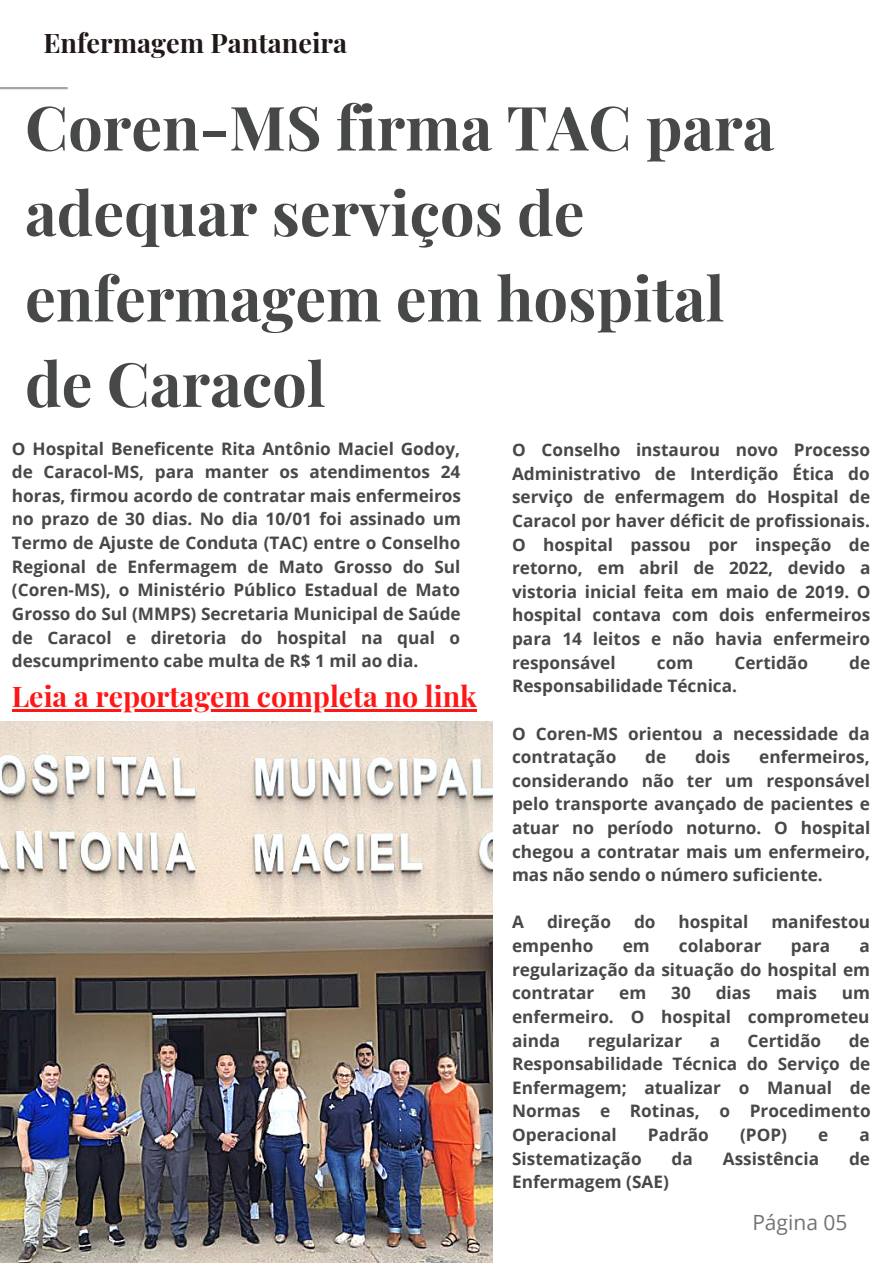
<style>
.page{position:relative;width:893px;height:1264px;background:#fff}
.page>*{position:absolute;margin:0;border:0;box-sizing:border-box;transform-origin:0 0}
.t1{font:700 61.2px/85.5px "Playfair Display";color:#474949}
.t2{font:700 28.5px "Playfair Display";color:#ff1616}
.t3{font:700 27px "Playfair Display";color:#201917}
.t4{font:21px "Open Sans";color:#737373}
.t5{font:700 17.25px/23.5px "Open Sans";color:#474949;text-align:justify}
</style>
<div class="page">
<img style="left:0;top:721px;width:492px;height:541px">
<hr style="left:0;top:87px;width:67px;height:2px;background:#a6a6a6">
<hr style="left:12px;top:709px;width:465px;height:3px;background:#ff1616">
<h3 class="t3" style="left:43px;top:23px;width:305px">Enfermagem Pantaneira</h3>
<h1 class="t1" style="left:25px;top:82px;width:750px">Coren-MS firma TAC para adequar serviços de enfermagem em hospital de Caracol</h1>
<p class="t5" style="left:12px;top:436px;width:450px">O Hospital Beneficente Rita Antônio Maciel Godoy, de Caracol-MS, para manter os atendimentos 24 horas, firmou acordo de contratar mais enfermeiros no prazo de 30 dias. No dia 10/01 foi assinado um Termo de Ajuste de Conduta (TAC) entre o Conselho Regional de Enfermagem de Mato Grosso do Sul (Coren-MS), o Ministério Público Estadual de Mato Grosso do Sul (MMPS) Secretaria Municipal de Saúde de Caracol e diretoria do hospital na qual o descumprimento cabe multa de R$ 1 mil ao dia.</p>
<p class="t5" style="left:512px;top:437px;width:360px">O Conselho instaurou novo Processo Administrativo de Interdição Ética do serviço de enfermagem do Hospital de Caracol por haver déficit de profissionais.<br>O hospital passou por inspeção de retorno, em abril de 2022, devido a vistoria inicial feita em maio de 2019. O hospital contava com dois enfermeiros para 14 leitos e não havia enfermeiro responsável</p>
<p class="t5" style="left:656px;top:650px;width:38px">com</p>
<p class="t5" style="left:734px;top:650px;width:75px">Certidão</p>
<p class="t5" style="left:849px;top:650px;width:23px">de</p>
<p class="t5" style="left:512px;top:673px;width:226px">Responsabilidade Técnica.</p>
<p class="t5" style="left:512px;top:721px;width:359px">O Coren-MS orientou a necessidade da contratação</p>
<h2 class="t2" style="left:12px;top:676px;width:466px">Leia a reportagem completa no link</h2>
<p class="t5" style="left:512px;top:744px;width:360px;text-indent:247px">enfermeiros, considerando não ter um responsável pelo transporte avançado de pacientes e atuar no período noturno. O hospital chegou a contratar mais um enfermeiro, mas não sendo o número suficiente.</p>
<p class="t5" style="left:512px;top:910px;width:13px">A</p>
<p class="t5" style="left:547px;top:910px;width:65px">direção</p>
<p class="t5" style="left:634px;top:910px;width:23px">do</p>
<p class="t5" style="left:678px;top:910px;width:71px">hospital</p>
<p class="t5" style="left:771px;top:910px;width:100px">manifestou</p>
<p class="t5" style="left:512px;top:933px;width:83px">empenho</p>
<p class="t5" style="left:622px;top:933px;width:29px">em</p>
<p class="t5" style="left:679px;top:933px;width:84px">colaborar</p>
<p class="t5" style="left:790px;top:933px;width:41px">para</p>
<p class="t5" style="left:645px;top:744px;width:23px">de</p>
<p class="t5" style="left:695px;top:744px;width:37px">dois</p>
<p class="t5" style="left:512px;top:933px;width:359px;text-indent:347px">a regularização da situação do hospital em contratar</p>
<p class="t5" style="left:619px;top:980px;width:29px">em</p>
<p class="t5" style="left:671px;top:980px;width:21px">30</p>
<p class="t5" style="left:715px;top:980px;width:37px">dias</p>
<p class="t5" style="left:775px;top:980px;width:43px">mais</p>
<p class="t5" style="left:512px;top:980px;width:359px;text-indent:330px">um enfermeiro. O hospital comprometeu ainda</p>
<p class="t5" style="left:512px;top:1028px;width:360px;text-indent:336px">de Responsabilidade Técnica do Serviço de Enfermagem; atualizar o Manual de Normas e Rotinas, o Procedimento Operacional</p>
<p class="t5" style="left:587px;top:1028px;width:96px">regularizar</p>
<p class="t5" style="left:709px;top:1028px;width:12px">a</p>
<p class="t5" style="left:747px;top:1028px;width:75px">Certidão</p>
<p class="t5" style="left:648px;top:1122px;width:62px">Padrão</p>
<p class="t5" style="left:740px;top:1122px;width:48px">(POP)</p>
<p class="t5" style="left:818px;top:1122px;width:12px">e</p>
<p class="t5" style="left:859px;top:1122px;width:12px">a</p>
<p class="t5" style="left:512px;top:1146px;width:131px">Sistematização</p>
<p class="t5" style="left:671px;top:1146px;width:23px">da</p>
<p class="t5" style="left:722px;top:1146px;width:98px">Assistência</p>
<p class="t5" style="left:849px;top:1146px;width:23px">de</p>
<p class="t5" style="left:512px;top:1169px;width:158px">Enfermagem (SAE)</p>
<p class="t4" style="left:752px;top:1207px;width:97px">Página 05</p>
</div>
